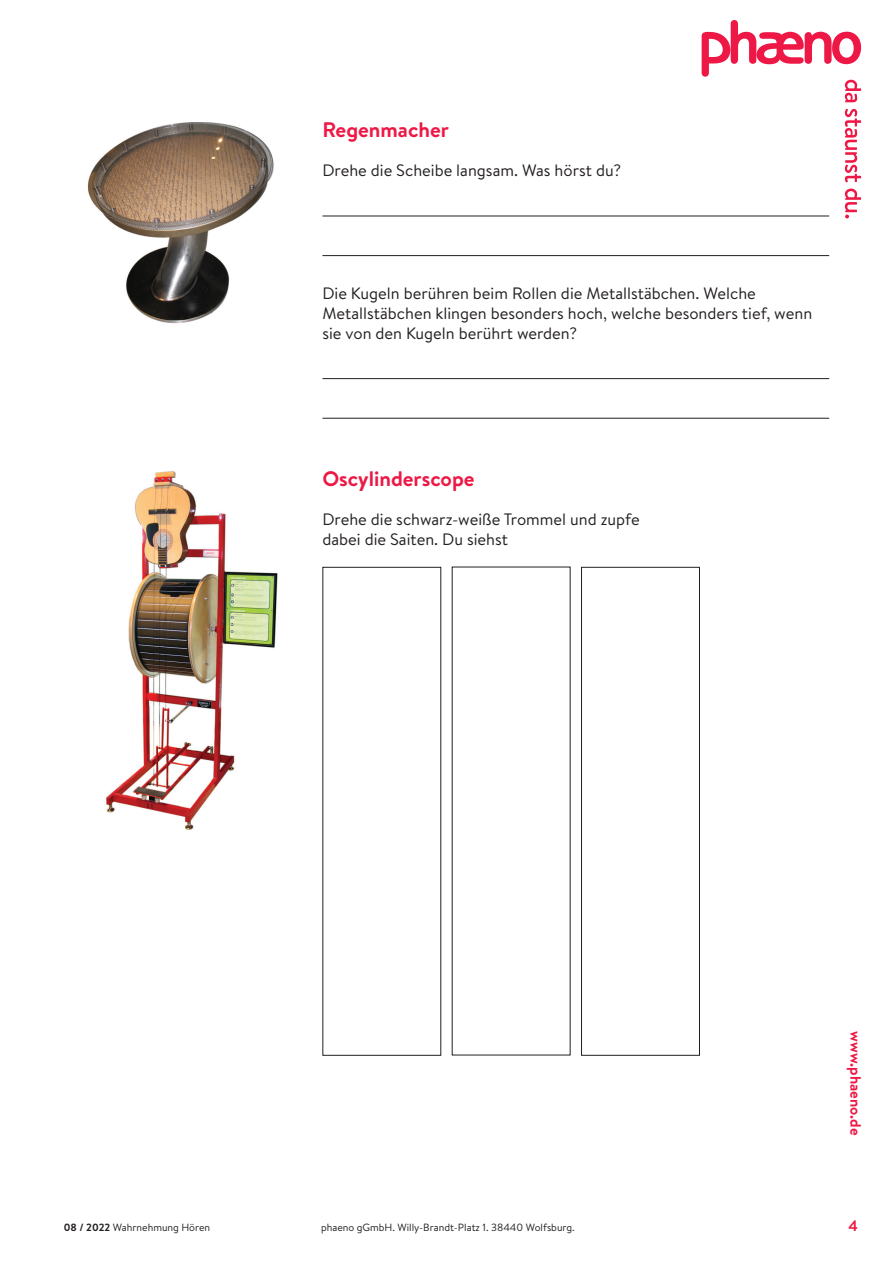
<style>
.page{position:relative;width:893px;height:1263px;background:#fff}
.page>*{position:absolute;margin:0;border:0;box-sizing:border-box;transform-origin:0 0}
.t1{font:700 21px "Brandon Text";color:#ed1845}
.t2{font:16.5px/19.8px "Brandon Text";color:#231f20}
.t3{font:700 15px "Brandon Text";color:#ed1845}
.t4{font:10.5px "Brandon Text";color:#231f20}
.s1{font-weight:700}
</style>
<div class="page">
<svg style="left:702px;top:20px;width:159px;height:198px"></svg>
<hr style="left:322px;top:216px;width:507px;height:1px;background:#231f20">
<hr style="left:322px;top:255px;width:507px;height:1px;background:#231f20">
<hr style="left:322px;top:378px;width:507px;height:1px;background:#231f20">
<hr style="left:322px;top:418px;width:507px;height:1px;background:#231f20">
<img style="left:87px;top:122px;width:187px;height:202px">
<img style="left:106px;top:471px;width:172px;height:359px">
<div style="left:581px;top:567px;width:119px;height:489px;border:1px solid #231f20"></div>
<p class="t1" style="left:322px;top:115px;width:128px">Regenmacher</p>
<p class="t2" style="left:322px;top:160px;width:300px">Drehe die Scheibe langsam. Was hörst du?</p>
<p class="t2" style="left:322px;top:283px;width:491px">Die Kugeln berühren beim Rollen die Metallstäbchen. Welche<br>Metallstäbchen klingen besonders hoch, welche besonders tief, wenn sie von den Kugeln berührt werden?</p>
<p class="t1" style="left:322px;top:464px;width:154px">Oscylinderscope</p>
<p class="t2" style="left:322px;top:508px;width:319px">Drehe die schwarz-weiße Trommel und zupfe dabei die Saiten. Du siehst</p>
<p class="t4" style="left:64px;top:1220px;width:148px"><span class="s1">08 / 2022</span> Wahrnehmung Hören</p>
<p class="t4" style="left:321px;top:1220px;width:255px">phaeno gGmbH. Willy-Brandt-Platz 1. 38440 Wolfsburg.</p>
<p class="t3" style="left:866px;top:1031px;width:106px;rotate:90deg">www.phaeno.de</p>
<p class="t3" style="left:848px;top:1215px;width:11px">4</p>
</div>
